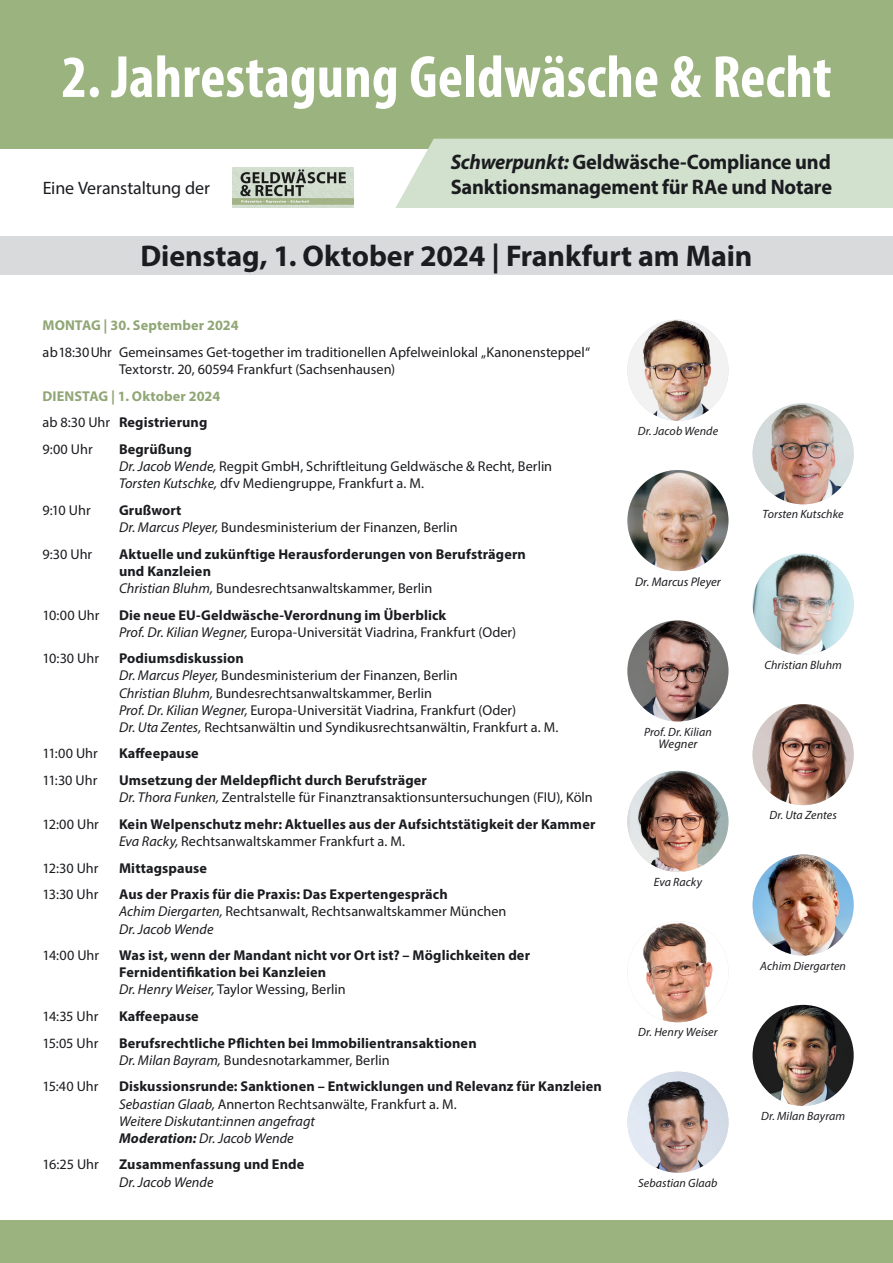
<style>
.page{position:relative;width:893px;height:1263px;background:#fff}
.page>*{position:absolute;margin:0;border:0;box-sizing:border-box;transform-origin:0 0}
.t1{font:700 condensed 60px "Myriad Pro";letter-spacing:.005em;color:#fff}
.t2{font:700 30px "Myriad Pro";letter-spacing:-.005em;color:#1b1c20}
.t3{font:700 21px/25.2px "Myriad Pro";letter-spacing:-.01em;color:#1b1c20}
.t4{font:18px "Myriad Pro";letter-spacing:-.01em;color:#1b1c20}
.t5{font:700 14.25px/17.1px "Myriad Pro";letter-spacing:.01em;color:#1b1c20}
.t6{font:14.25px/17.1px "Myriad Pro";color:#1b1c20}
.t7{font:700 14.25px/26.7px "Myriad Pro";letter-spacing:.005em;color:#91a676}
.t8{font:italic 14.25px "Myriad Pro";color:#1b1c20}
.t9{font:italic 12.45px "Myriad Pro";letter-spacing:.005em;color:#1b1c20}
.t10{font:italic 12px "Myriad Pro";letter-spacing:.005em;color:#1b1c20}
.s1{font-style:italic}
.s2{font-weight:400;color:#1b1c20}
.s3{color:#1b1c20}
.s4{font-weight:700}
.s5{font-weight:400;font-style:italic}
.s6{font-weight:400}
</style>
<div class="page">
<div style="left:0;top:0;width:893px;height:149px;background:#9bb37e"></div>
<div style="left:0;top:1221px;width:893px;height:42px;background:#9bb37e"></div>
<div style="left:0;top:236px;width:893px;height:39px;background:#d8dadc"></div>
<img style="left:233px;top:167px;width:120px;height:41px">
<div style="left:395px;top:139px;width:498px;height:69px;background:#d2e0ce"></div>
<img style="left:627px;top:1071px;width:101px;height:102px;border-radius:51px">
<img style="left:627px;top:470px;width:101px;height:101px;border-radius:51px">
<img style="left:753px;top:1005px;width:101px;height:101px;border-radius:51px">
<img style="left:627px;top:320px;width:101px;height:101px;border-radius:51px">
<img style="left:627px;top:620px;width:101px;height:101px;border-radius:51px">
<img style="left:753px;top:854px;width:101px;height:101px;border-radius:51px">
<img style="left:627px;top:921px;width:101px;height:101px;border-radius:51px">
<img style="left:753px;top:554px;width:101px;height:101px;border-radius:51px">
<img style="left:753px;top:403px;width:101px;height:101px;border-radius:51px">
<img style="left:627px;top:771px;width:101px;height:101px;border-radius:51px">
<img style="left:753px;top:704px;width:101px;height:101px;border-radius:51px">
<h1 class="t1" style="left:62px;top:39px;width:771px">2. Jahrestagung Geldwäsche &amp; Recht</h1>
<p class="t4" style="left:43px;top:177px;width:169px">Eine Veranstaltung der</p>
<h3 class="t3" style="left:451px;top:148px;width:383px"><span class="s1">Schwerpunkt:</span> Geldwäsche-Compliance und<br>Sanktionsmanagement für RAe und Notare</h3>
<h2 class="t2" style="left:140px;top:236px;width:614px">Dienstag, 1. Oktober 2024 | Frankfurt am Main</h2>
<p class="t7" style="left:43px;top:312px;width:198px">MONTAG | 30. September 2024</p>
<p class="t6" style="left:119px;top:343px;width:472px;text-indent:-77px">ab 18:30 Uhr Gemeinsames Get-together im traditionellen Apfelweinlokal „Kanonensteppel“<br>Textorstr. 20, 60594 Frankfurt (Sachsenhausen)</p>
<p class="t7" style="left:43px;top:382px;width:179px">DIENSTAG | 1. Oktober 2024 <span class="s2">ab 8:30 Uhr</span> <span class="s3">Registrierung<br></span><span class="s2">9:00 Uhr</span></p>
<p class="t6" style="left:119px;top:440px;width:435px"><span class="s4">Begrüßung<br></span><span class="s1">Dr. Jacob Wende,</span> Regpit GmbH, Schriftleitung Geldwäsche &amp; Recht, Berlin<br><span class="s1">Torsten Kutschke,</span> dfv Mediengruppe, Frankfurt a. M.</p>
<p class="t6" style="left:43px;top:501px;width:50px">9:10 Uhr</p>
<p class="t6" style="left:119px;top:501px;width:340px"><span class="s4">Grußwort<br></span><span class="s1">Dr. Marcus Pleyer,</span> Bundesministerium der Finanzen, Berlin</p>
<p class="t6" style="left:43px;top:545px;width:51px">9:30 Uhr</p>
<p class="t5" style="left:119px;top:545px;width:408px">Aktuelle und zukünftige Herausforderungen von Berufsträgern und Kanzleien<br><span class="s5">Christian Bluhm,</span> <span class="s6">Bundesrechtsanwaltskammer, Berlin</span></p>
<p class="t6" style="left:43px;top:606px;width:58px">10:00 Uhr</p>
<p class="t5" style="left:119px;top:606px;width:398px">Die neue EU-Geldwäsche-Verordnung im Überblick<br><span class="s5">Prof. Dr. Kilian Wegner,</span> <span class="s6">Europa-Universität Viadrina, Frankfurt (Oder)</span></p>
<p class="t6" style="left:43px;top:650px;width:58px">10:30 Uhr</p>
<p class="t6" style="left:119px;top:650px;width:441px"><span class="s4">Podiumsdiskussion<br></span><span class="s1">Dr. Marcus Pleyer,</span> Bundesministerium der Finanzen, Berlin<br><span class="s1">Christian Bluhm,</span> Bundesrechtsanwaltskammer, Berlin<br><span class="s1">Prof. Dr. Kilian Wegner,</span> Europa-Universität Viadrina, Frankfurt (Oder)<br><span class="s1">Dr. Uta Zentes,</span> Rechtsanwältin und Syndikusrechtsanwältin, Frankfurt a. M.</p>
<p class="t6" style="left:43px;top:745px;width:57px">11:00 Uhr</p>
<p class="t5" style="left:119px;top:745px;width:81px">Kaffeepause</p>
<p class="t6" style="left:43px;top:771px;width:56px">11:30 Uhr</p>
<p class="t6" style="left:119px;top:771px;width:475px"><span class="s4">Umsetzung der Meldepflicht durch Berufsträger<br></span><span class="s1">Dr. Thora Funken,</span> Zentralstelle für Finanztransaktionsuntersuchungen (FIU), Köln</p>
<p class="t6" style="left:43px;top:815px;width:58px">12:00 Uhr</p>
<p class="t5" style="left:119px;top:815px;width:478px">Kein Welpenschutz mehr: Aktuelles aus der Aufsichtstätigkeit der Kammer<br><span class="s5">Eva Racky,</span> <span class="s6">Rechtsanwaltskammer Frankfurt a. M.</span></p>
<p class="t6" style="left:43px;top:859px;width:57px">12:30 Uhr</p>
<p class="t5" style="left:119px;top:859px;width:89px">Mittagspause</p>
<p class="t6" style="left:43px;top:886px;width:57px">13:30 Uhr</p>
<p class="t5" style="left:119px;top:885px;width:389px">Aus der Praxis für die Praxis: Das Expertengespräch<br><span class="s5">Achim Diergarten,</span> <span class="s6">Rechtsanwalt, Rechtsanwaltskammer München<br></span><span class="s5">Dr. Jacob Wende</span></p>
<p class="t6" style="left:43px;top:947px;width:58px">14:00 Uhr</p>
<p class="t5" style="left:119px;top:946px;width:412px">Was ist, wenn der Mandant nicht vor Ort ist? – Möglichkeiten der<br>Fernidentifikation bei Kanzleien<br><span class="s5">Dr. Henry Weiser,</span> <span class="s6">Taylor Wessing, Berlin</span></p>
<p class="t6" style="left:43px;top:1007px;width:57px">14:35 Uhr</p>
<p class="t5" style="left:119px;top:1007px;width:81px">Kaffeepause</p>
<p class="t6" style="left:43px;top:1034px;width:57px">15:05 Uhr</p>
<p class="t5" style="left:119px;top:1034px;width:359px">Berufsrechtliche Pflichten bei Immobilientransaktionen<br><span class="s5">Dr. Milan Bayram,</span> <span class="s6">Bundesnotarkammer, Berlin</span></p>
<p class="t6" style="left:43px;top:1078px;width:57px">15:40 Uhr</p>
<p class="t5" style="left:119px;top:1078px;width:484px">Diskussionsrunde: Sanktionen – Entwicklungen und Relevanz für Kanzleien <span class="s5">Sebastian Glaab,</span> <span class="s6">Annerton Rechtsanwälte, Frankfurt a. M.<br></span><span class="s5">Weitere Diskutant:innen angefragt<br></span><span class="s1">Moderation:</span> <span class="s5">Dr. Jacob Wende</span></p>
<p class="t6" style="left:43px;top:1156px;width:58px">16:25 Uhr</p>
<p class="t5" style="left:119px;top:1155px;width:187px">Zusammenfassung und Ende</p>
<p class="t8" style="left:119px;top:1173px;width:96px">Dr. Jacob Wende</p>
<p class="t10" style="left:638px;top:423px;width:82px">Dr. Jacob Wende</p>
<p class="t9" style="left:635px;top:574px;width:87px">Dr. Marcus Pleyer</p>
<p class="t10" style="left:644px;top:724px;width:69px">Prof. Dr. Kilian</p>
<p class="t9" style="left:658px;top:736px;width:40px">Wegner</p>
<p class="t10" style="left:654px;top:874px;width:50px">Eva Racky</p>
<p class="t10" style="left:638px;top:1025px;width:81px">Dr. Henry Weiser</p>
<p class="t10" style="left:638px;top:1175px;width:81px">Sebastian Glaab</p>
<p class="t10" style="left:763px;top:507px;width:83px">Torsten Kutschke</p>
<p class="t10" style="left:764px;top:657px;width:79px">Christian Bluhm</p>
<p class="t10" style="left:769px;top:808px;width:69px">Dr. Uta Zentes</p>
<p class="t10" style="left:760px;top:958px;width:87px">Achim Diergarten</p>
<p class="t10" style="left:761px;top:1108px;width:85px">Dr. Milan Bayram</p>
</div>
